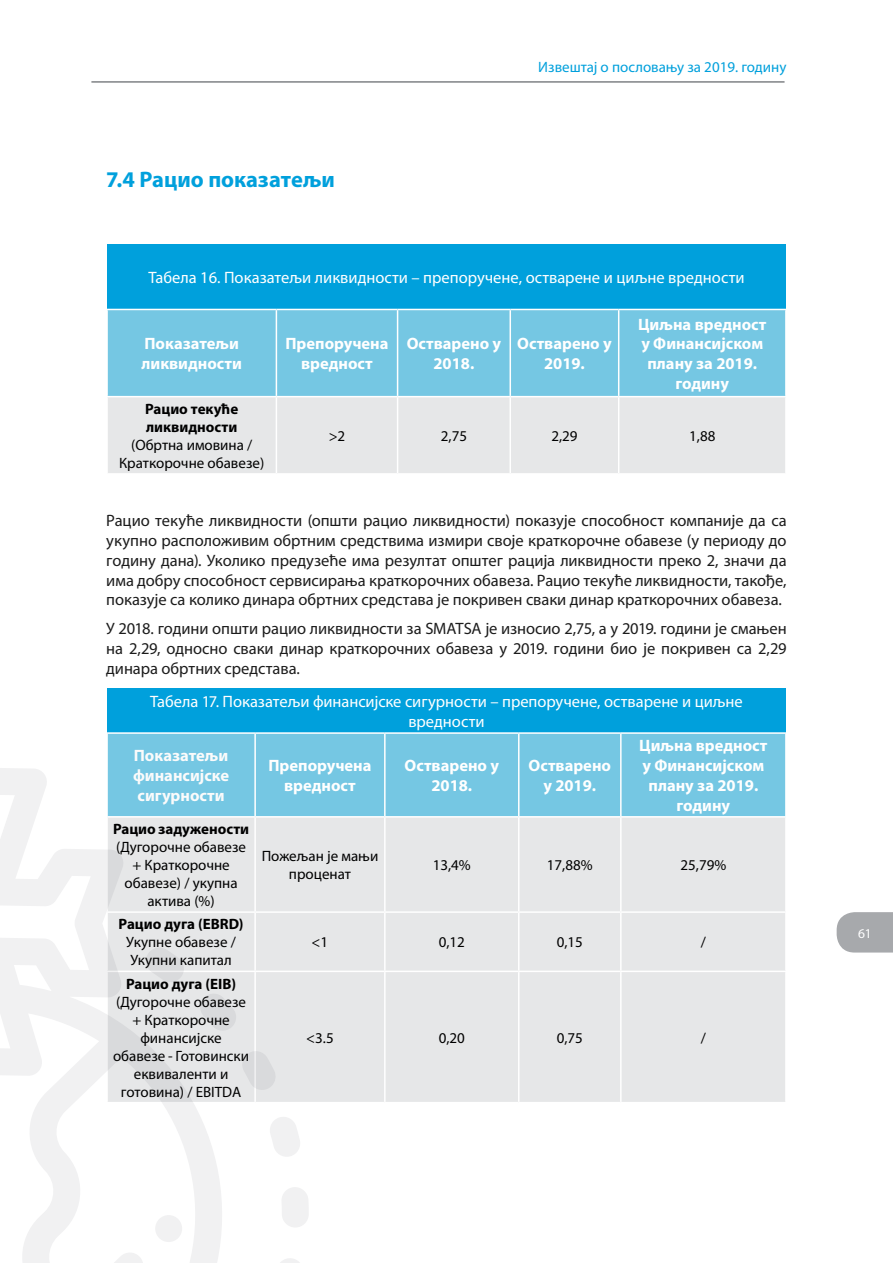
<style>
.page{position:relative;width:893px;height:1263px;background:#fff}
.page>*{position:absolute;margin:0;border:0;box-sizing:border-box;transform-origin:0 0}
.t1{font:700 22.5px "Myriad Pro";color:#00a0dc}
.t2{font:16.5px/19.8px "Myriad Pro";letter-spacing:-.005em;color:#1c1c1c;text-align:justify}
.t3{font:700 16.5px/19.8px "Myriad Pro";color:#fff;text-align:center}
.t4{font:16.5px/19.8px "Myriad Pro";color:#fff;text-align:center}
.t5{font:700 16.5px/19.8px "Myriad Pro";color:#fbfbfb;text-align:justify}
.t6{font:15px/18px "Myriad Pro";color:#000;text-align:center}
.t7{font:700 15px/18px "Myriad Pro";color:#000}
.t8{font:15px "Myriad Pro";color:#00a0dc}
.t9{font:13.5px "Myriad Pro";color:#fff}
</style>
<div class="page">
<div style="left:107px;top:244px;width:679px;height:65px;background:#00a0dc"></div>
<div style="left:108px;top:310px;width:677px;height:86px;background:#75c7e3"></div>
<div style="left:108px;top:397px;width:677px;height:76px;background:#e6e7e8"></div>
<hr style="left:276px;top:310px;width:1px;height:86px;background:#fff">
<hr style="left:397px;top:310px;width:1px;height:86px;background:#fff">
<hr style="left:509px;top:310px;width:2px;height:86px;background:#fff">
<hr style="left:618px;top:310px;width:1px;height:86px;background:#fff">
<hr style="left:276px;top:397px;width:1px;height:76px;background:#fff">
<hr style="left:397px;top:397px;width:1px;height:76px;background:#fff">
<hr style="left:509px;top:397px;width:2px;height:76px;background:#fff">
<hr style="left:618px;top:397px;width:1px;height:76px;background:#fff">
<div style="left:107px;top:689px;width:679px;height:44px;background:#00a0dc"></div>
<div style="left:108px;top:734px;width:677px;height:82px;background:#75c7e3"></div>
<div style="left:246px;top:818px;width:539px;height:284px;background:#e6e7e8"></div>
<hr style="left:106px;top:732px;width:149px;height:2px;background:#fff">
<hr style="left:255px;top:732px;width:130px;height:2px;background:#fff">
<hr style="left:254px;top:734px;width:2px;height:82px;background:#fff">
<hr style="left:385px;top:732px;width:134px;height:2px;background:#fff">
<hr style="left:384px;top:734px;width:2px;height:82px;background:#fff">
<hr style="left:519px;top:732px;width:102px;height:2px;background:#fff">
<hr style="left:518px;top:734px;width:1px;height:82px;background:#fff">
<hr style="left:621px;top:732px;width:166px;height:2px;background:#fff">
<hr style="left:620px;top:734px;width:2px;height:82px;background:#fff">
<hr style="left:254px;top:817px;width:2px;height:94px;background:#fff">
<hr style="left:384px;top:817px;width:2px;height:94px;background:#fff">
<hr style="left:518px;top:817px;width:1px;height:94px;background:#fff">
<hr style="left:620px;top:817px;width:2px;height:94px;background:#fff">
<hr style="left:106px;top:911px;width:149px;height:2px;background:#fff">
<hr style="left:255px;top:911px;width:130px;height:2px;background:#fff">
<hr style="left:254px;top:913px;width:2px;height:57px;background:#fff">
<hr style="left:385px;top:911px;width:134px;height:2px;background:#fff">
<hr style="left:384px;top:913px;width:2px;height:57px;background:#fff">
<hr style="left:519px;top:911px;width:102px;height:2px;background:#fff">
<hr style="left:518px;top:913px;width:1px;height:57px;background:#fff">
<hr style="left:621px;top:911px;width:166px;height:2px;background:#fff">
<hr style="left:620px;top:913px;width:2px;height:57px;background:#fff">
<hr style="left:106px;top:970px;width:149px;height:2px;background:#fff">
<hr style="left:255px;top:970px;width:130px;height:2px;background:#fff">
<hr style="left:254px;top:972px;width:2px;height:130px;background:#fff">
<hr style="left:385px;top:970px;width:134px;height:2px;background:#fff">
<hr style="left:384px;top:972px;width:2px;height:130px;background:#fff">
<hr style="left:519px;top:970px;width:102px;height:2px;background:#fff">
<hr style="left:518px;top:972px;width:1px;height:130px;background:#fff">
<hr style="left:621px;top:970px;width:166px;height:2px;background:#fff">
<hr style="left:620px;top:972px;width:2px;height:130px;background:#fff">
<svg style="left:0;top:767px;width:246px;height:496px"></svg>
<svg style="left:282px;top:1187px;width:27px;height:40px"></svg>
<svg style="left:280px;top:1258px;width:20px;height:5px"></svg>
<svg style="left:144px;top:946px;width:42px;height:37px;background:#dfe0e1"></svg>
<svg style="left:199px;top:992px;width:39px;height:40px;background:#dedfe0"></svg>
<svg style="left:241px;top:1049px;width:36px;height:43px;background:#dfe0e1"></svg>
<svg style="left:270px;top:1117px;width:30px;height:40px"></svg>
<svg style="left:155px;top:1215px;width:27px;height:27px"></svg>
<hr style="left:91px;top:81px;width:693px;height:2px;background:#808285">
<svg style="left:837px;top:912px;width:56px;height:40px;background:#abadb0"></svg>
<h1 class="t1" style="left:106px;top:165px;width:230px">7.4 Рацио показатељи</h1>
<p class="t8" style="left:538px;top:58px;width:250px">Извештај о пословању за 2019. годину</p>
<p class="t4" style="left:149px;top:267px;width:597px">Табела 16. Показатељи ликвидности – препоручене, остварене и циљне вредности</p>
<p class="t3" style="left:142px;top:333px;width:102px;text-align:left">Показатељи ликвидности</p>
<p class="t3" style="left:285px;top:333px;width:105px">Препоручена вредност</p>
<p class="t3" style="left:407px;top:333px;width:96px">Остварено у<br>2018.</p>
<p class="t3" style="left:517px;top:333px;width:96px">Остварено у<br>2019.</p>
<p class="t3" style="left:638px;top:314px;width:130px">Циљна вредност у Финансијском плану за 2019. годину</p>
<p class="t7" style="left:145px;top:399px;width:95px">Рацио текуће ликвидности</p>
<p class="t6" style="left:119px;top:436px;width:147px">(Обртна имовина /<br>Краткорочне обавезе)</p>
<p class="t6" style="left:329px;top:427px;width:18px">&gt;2</p>
<p class="t6" style="left:441px;top:427px;width:28px">2,75</p>
<p class="t6" style="left:551px;top:427px;width:28px">2,29</p>
<p class="t6" style="left:689px;top:427px;width:28px">1,88</p>
<p class="t2" style="left:106px;top:511px;width:682px">Рацио текуће ликвидности (општи рацио ликвидности) показује способност компаније да са укупно расположивим обртним средствима измири своје краткорочне обавезе (у периоду до годину дана). Уколико предузеће има резултат општег рација ликвидности преко 2, значи да има добру способност сервисирања краткорочних обавеза. Рацио текуће ликвидности, такође, показује са колико динара обртних средстава је покривен сваки динар краткорочних обавеза.</p>
<p class="t2" style="left:106px;top:618px;width:682px">У 2018. години општи рацио ликвидности за SMATSA је износио 2,75, а у 2019. години је смањен на 2,29, односно сваки динар краткорочних обавеза у 2019. години био је покривен са 2,29 динара обртних средстава.</p>
<p class="t4" style="left:150px;top:691px;width:594px">Табела 17. Показатељи финансијске сигурности – препоручене, остварене и циљне вредности</p>
<p class="t5" style="left:133px;top:745px;width:98px">Показатељи финансијске сигурности</p>
<p class="t3" style="left:268px;top:755px;width:105px">Препоручена вредност</p>
<p class="t3" style="left:405px;top:755px;width:96px">Остварено у<br>2018.</p>
<p class="t3" style="left:528px;top:755px;width:84px">Остварено у 2019.</p>
<p class="t3" style="left:639px;top:735px;width:130px">Циљна вредност у Финансијском плану за 2019. годину</p>
<p class="t7" style="left:113px;top:819px;width:138px">Рацио задужености</p>
<p class="t6" style="left:116px;top:838px;width:132px">(Дугорочне обавезе + Краткорочне обавезе) / укупна актива (%)</p>
<p class="t6" style="left:262px;top:847px;width:118px">Пожељан је мањи проценат</p>
<p class="t6" style="left:433px;top:856px;width:40px">13,4%</p>
<p class="t6" style="left:547px;top:856px;width:47px">17,88%</p>
<p class="t6" style="left:680px;top:856px;width:47px">25,79%</p>
<p class="t7" style="left:119px;top:915px;width:126px">Рацио дуга (EBRD)</p>
<p class="t6" style="left:126px;top:933px;width:111px;text-align:left">Укупне обавезе /<br>Укупни капитал</p>
<p class="t6" style="left:312px;top:933px;width:18px">&lt;1</p>
<p class="t6" style="left:439px;top:933px;width:28px">0,12</p>
<p class="t6" style="left:557px;top:933px;width:28px">0,15</p>
<p class="t6" style="left:701px;top:933px;width:7px">/</p>
<p class="t7" style="left:126px;top:974px;width:112px">Рацио дуга (EIB)</p>
<p class="t6" style="left:113px;top:992px;width:138px">(Дугорочне обавезе + Краткорочне финансијске обавезе - Готовински еквиваленти и готовина) / EBITDA</p>
<p class="t6" style="left:306px;top:1028px;width:29px">&lt;3.5</p>
<p class="t6" style="left:439px;top:1028px;width:28px">0,20</p>
<p class="t6" style="left:557px;top:1028px;width:28px">0,75</p>
<p class="t6" style="left:701px;top:1028px;width:7px">/</p>
<p class="t9" style="left:858px;top:926px;width:15px">61</p>
</div>
